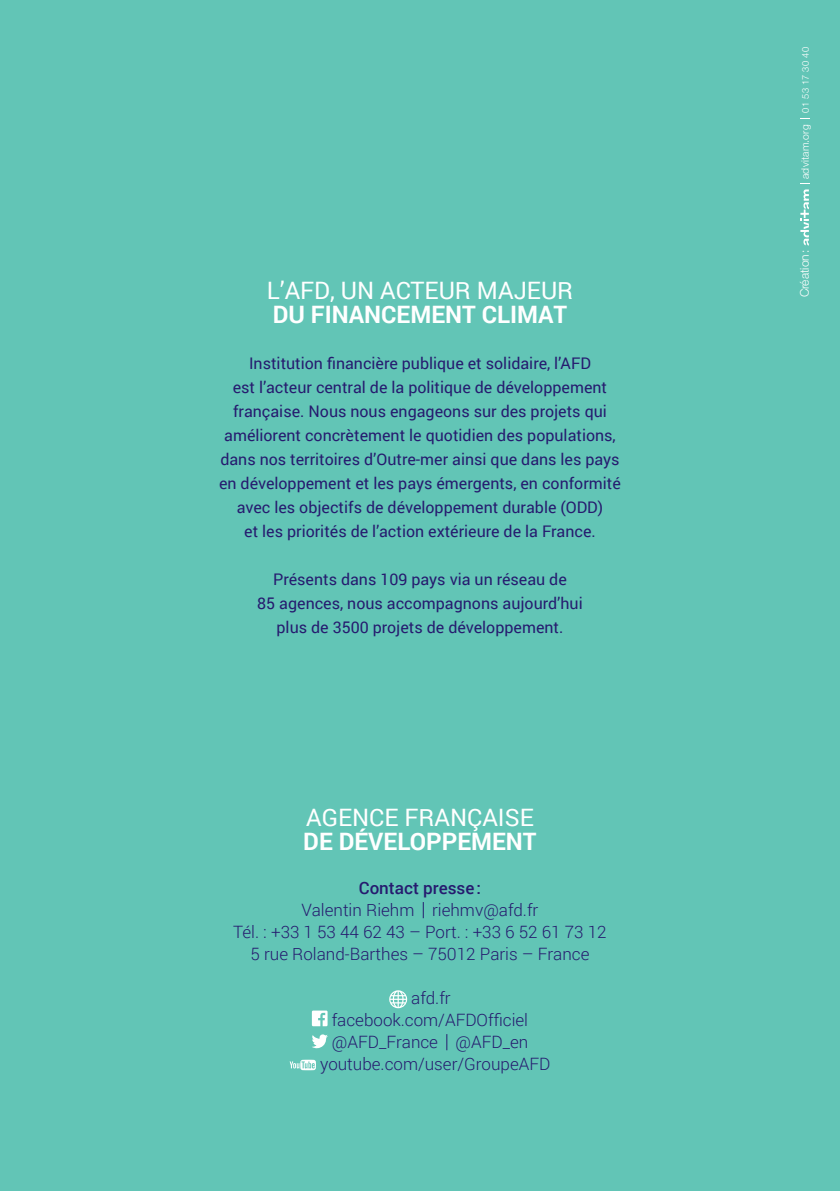
<style>
.page{position:relative;width:840px;height:1191px;background:#fff}
.page>*{position:absolute;margin:0;border:0;box-sizing:border-box;transform-origin:0 0}
.t1{font:24px "Roboto";color:#fff}
.t2{font:700 24px "Roboto";color:#fff}
.t3{font:300 17px/22px "Roboto";color:#261b6f;text-align:center}
.t4{font:500 17px "Roboto";color:#261b6f}
.t5{font:16px/24px "Roboto";color:#261b6f;text-align:center}
.t6{font:300 12px "Helvetica Neue LT Std";color:#fff}
.t7{font:300 10.4px "Helvetica Neue LT Std";letter-spacing:.02em;color:#fff}
.s1{font-size:9.4px}
</style>
<div class="page">
<div style="left:0;top:0;width:839px;height:1191px;background:#62c5b6"></div>
<svg style="left:422px;top:902px;width:1px;height:16px"></svg>
<svg style="left:389px;top:990px;width:18px;height:18px"></svg>
<svg style="left:312px;top:1010px;width:15px;height:16px"></svg>
<svg style="left:312px;top:1034px;width:15px;height:15px"></svg>
<svg style="left:446px;top:1034px;width:1px;height:16px"></svg>
<svg style="left:289px;top:1059px;width:27px;height:11px"></svg>
<svg style="left:800px;top:189px;width:9px;height:56px"></svg>
<h1 class="t1" style="left:266px;top:274px;width:308px">L’AFD, UN ACTEUR MAJEUR</h1>
<h1 class="t2" style="left:272px;top:298px;width:296px">DU FINANCEMENT CLIMAT</h1>
<p class="t5" style="left:219px;top:351px;width:403px">Institution financière publique et solidaire, l’AFD<br>est l’acteur central de la politique de développement française. Nous nous engageons sur des projets qui améliorent concrètement le quotidien des populations, dans nos territoires d’Outre-mer ainsi que dans les pays en développement et les pays émergents, en conformité avec les objectifs de développement durable (ODD)<br>et les priorités de l’action extérieure de la France.</p>
<p class="t5" style="left:257px;top:567px;width:327px">Présents dans 109 pays via un réseau de<br>85 agences, nous accompagnons aujourd’hui plus de 3500 projets de développement.</p>
<h1 class="t1" style="left:306px;top:800px;width:229px">AGENCE FRANÇAISE</h1>
<h1 class="t2" style="left:303px;top:824px;width:235px">DE DÉVELOPPEMENT</h1>
<p class="t4" style="left:358px;top:876px;width:124px">Contact presse:</p>
<p class="t3" style="left:233px;top:898px;width:375px">Valentin Riehm riehmv@afd.fr<br>Tél. : +33 1 53 44 62 43 – Port. : +33 6 52 61 73 12<br>5 rue Roland-Barthes – 75012 Paris – France</p>
<p class="t3" style="left:411px;top:986px;width:41px">afd.fr</p>
<p class="t3" style="left:331px;top:1008px;width:198px">facebook.com/AFDOfficiel</p>
<p class="t3" style="left:332px;top:1030px;width:198px">@AFD_France @AFD_en</p>
<p class="t3" style="left:320px;top:1052px;width:231px">youtube.com/user/GroupeAFD</p>
<p class="t7" style="left:798px;top:179px;width:134px;rotate:-90deg">advitam.org <span class="s1">01 53 17 30 40</span></p>
<p class="t6" style="left:796px;top:297px;width:49px;rotate:-90deg">Création:</p>
</div>
